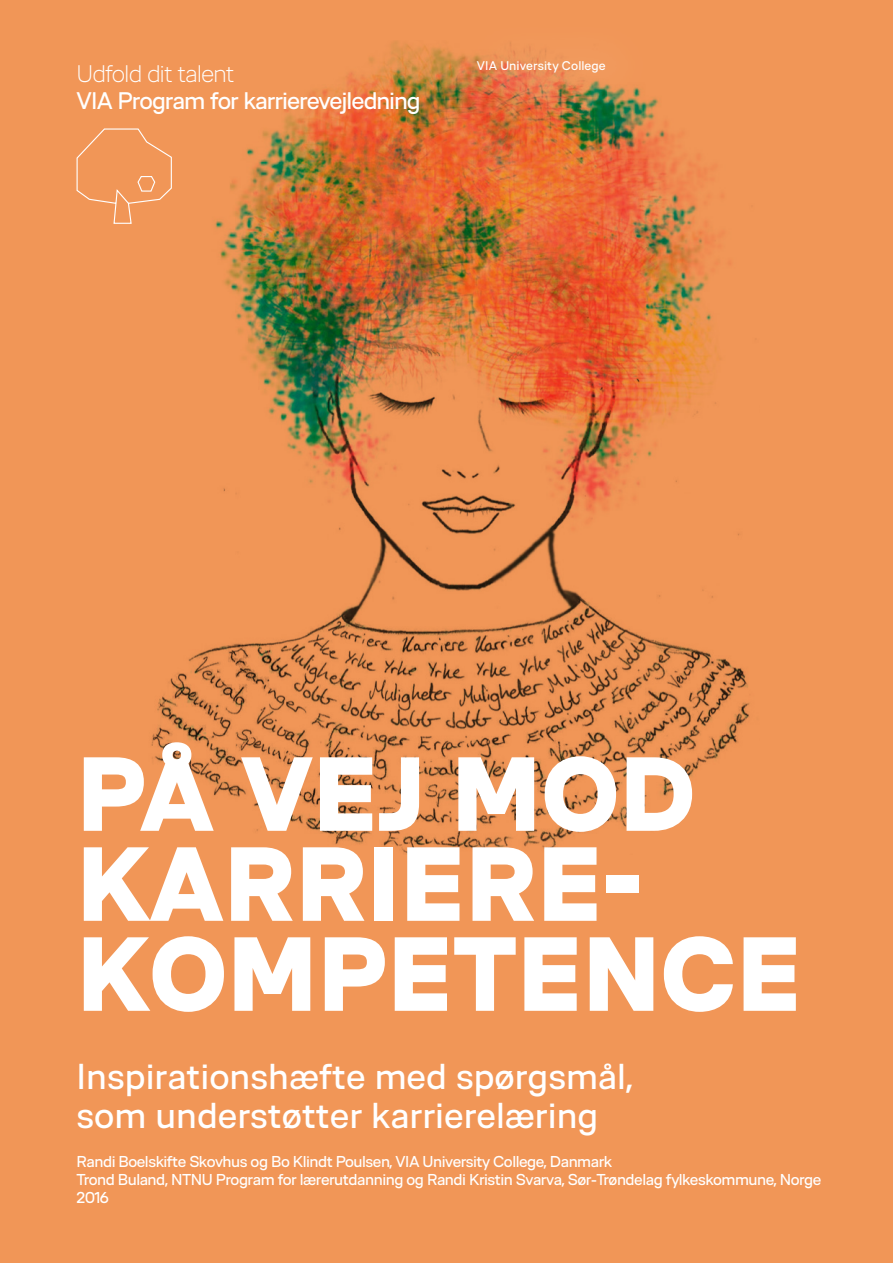
<style>
.page{position:relative;width:893px;height:1263px;background:#f19657}
.page>*{position:absolute;margin:0;border:0;box-sizing:border-box;transform-origin:0 0}
.t1{font:900 105px/90px "VIA Type";color:#fff}
.t2{font:36px/39px "VIA Type";color:#fff}
.t3{font:24px "VIA Type";letter-spacing:-.04em;color:#fff}
.t4{font:300 24px "VIA Type";letter-spacing:-.045em;color:#fff}
.t5{font:15.75px/18px "VIA Type";letter-spacing:-.03em;color:#fff}
.t6{font:12.6px "VIA Type";letter-spacing:.01em;color:#fff}
</style>
<div class="page">
<img style="left:151px;top:41px;width:599px;height:814px">
<svg style="left:76px;top:128px;width:96px;height:96px"></svg>
<div style="left:457px;top:20px;width:199px;height:91px;background:#fff;opacity:.75"></div>
<h3 class="t4" style="left:77px;top:61px;width:160px">Udfold dit talent</h3>
<h3 class="t3" style="left:77px;top:88px;width:346px">VIA Program for karrierevejledning</h3>
<p class="t6" style="left:477px;top:58px;width:130px">VIA University College</p>
<h1 class="t1" style="left:77px;top:746px;width:727px">PÅ VEJ MOD<br>KARRIERE-<br>KOMPETENCE</h1>
<h2 class="t2" style="left:77px;top:1057px;width:558px">Inspirationshæfte med spørgsmål, som understøtter karrierelæring</h2>
<p class="t5" style="left:77px;top:1152px;width:746px">Randi Boelskifte Skovhus og Bo Klindt Poulsen, VIA University College, Danmark<br>Trond Buland, NTNU Program for lærerutdanning og Randi Kristin Svarva, Sør-Trøndelag fylkeskommune, Norge<br>2016</p>
</div>
